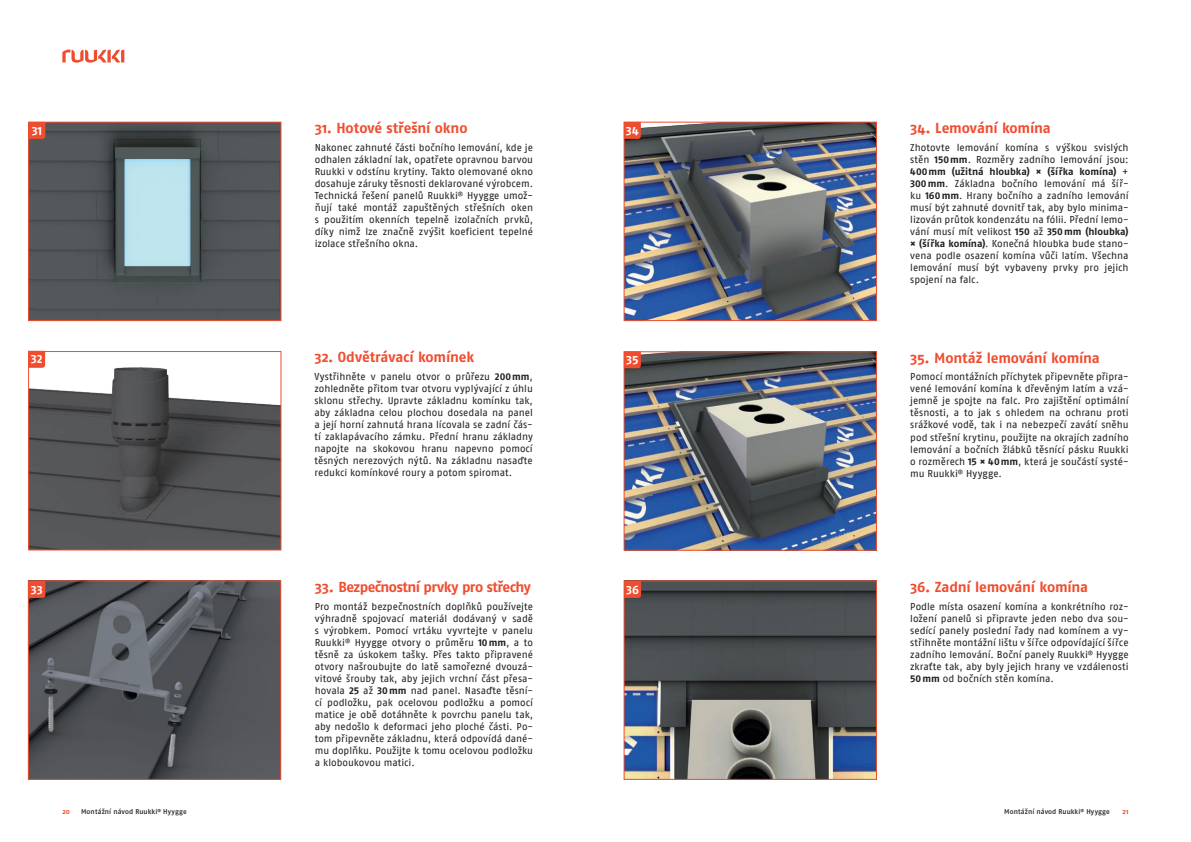
<style>
.page{position:relative;width:1191px;height:842px;background:#fff}
.page>*{position:absolute;margin:0;border:0;box-sizing:border-box;transform-origin:0 0}
.t1{font:700 14.5px "Fago Pro";letter-spacing:-.015em;color:#ef4d2f}
.t2{font:700 14.5px "Fago Pro";letter-spacing:-.035em;color:#ef4d2f}
.t3{font:700 12px "Fago Pro";color:#fff}
.t4{font:10px/12px "Fago Pro";color:#231f20;text-align:justify}
.t5{font:500 7px "Fago Pro";letter-spacing:.015em;color:#231f20}
.t6{font:700 7px "Fago Pro";color:#ef4d2f}
.s1{font-weight:700}
</style>
<div class="page">
<img style="left:30px;top:353px;width:249px;height:195px">
<div style="left:28px;top:351px;width:253px;height:199px;border:1px solid #ef4d2f"></div>
<img style="left:30px;top:124px;width:249px;height:195px">
<div style="left:28px;top:122px;width:253px;height:199px;border:1px solid #ef4d2f"></div>
<img style="left:626px;top:124px;width:248px;height:195px">
<div style="left:624px;top:122px;width:252px;height:199px;border:1px solid #ef4d2f"></div>
<img style="left:30px;top:583px;width:249px;height:195px">
<div style="left:28px;top:581px;width:253px;height:199px;border:1px solid #ef4d2f"></div>
<img style="left:626px;top:583px;width:248px;height:195px">
<div style="left:624px;top:581px;width:252px;height:199px;border:1px solid #ef4d2f"></div>
<img style="left:626px;top:353px;width:248px;height:195px">
<div style="left:624px;top:351px;width:252px;height:199px;border:1px solid #ef4d2f"></div>
<svg style="left:62px;top:50px;width:62px;height:13px"></svg>
<svg style="left:28px;top:122px;width:17px;height:17px"></svg>
<svg style="left:624px;top:122px;width:17px;height:17px"></svg>
<svg style="left:28px;top:351px;width:17px;height:17px"></svg>
<svg style="left:28px;top:581px;width:17px;height:17px"></svg>
<svg style="left:624px;top:581px;width:17px;height:17px"></svg>
<svg style="left:624px;top:351px;width:17px;height:17px"></svg>
<h1 class="t1" style="left:315px;top:120px;width:154px">31. Hotové střešní okno</h1>
<p class="t4" style="left:315px;top:142px;width:220px">Nakonec zahnuté části bočního lemování, kde je odhalen základní lak, opatřete opravnou barvou Ruukki v odstínu krytiny. Takto olemované okno dosahuje záruky těsnosti deklarované výrobcem.<br>Technická řešení panelů Ruukki<sup>®</sup> Hyygge umož&shy;ňují také montáž zapuštěných střešních oken s použitím okenních tepelně izolačních prvků, díky nimž lze značně zvýšit koeficient tepelné izolace střešního okna.</p>
<p class="t3" style="left:32px;top:123px;width:12px">31</p>
<p class="t3" style="left:626px;top:123px;width:14px">34</p>
<h1 class="t1" style="left:910px;top:120px;width:142px">34. Lemování komína</h1>
<p class="t4" style="left:910px;top:142px;width:220px">Zhotovte lemování komína s výškou svislých stěn <span class="s1">150mm</span>. Rozměry zadního lemování jsou:<br><span class="s1">400mm (užitná hloubka) × (šířka komína)</span> + <span class="s1">300mm</span>. Základna bočního lemování má šíř&shy;ku <span class="s1">160mm</span>. Hrany bočního a zadního lemování musí být zahnuté dovnitř tak, aby bylo minima&shy;lizován průtok kondenzátu na fólii. Přední lemo&shy;vání musí mít velikost <span class="s1">150</span> až <span class="s1">350mm (hloubka) × (šířka komína)</span>. Konečná hloubka bude stano&shy;vena podle osazení komína vůči latím. Všechna lemování musí být vybaveny prvky pro jejich spojení na falc.</p>
<p class="t3" style="left:31px;top:352px;width:13px">32</p>
<h1 class="t1" style="left:314px;top:348px;width:161px">32. Odvětrávací komínek</h1>
<p class="t4" style="left:314px;top:370px;width:220px">Vystřihněte v panelu otvor o průřezu <span class="s1">200mm</span>, zohledněte přitom tvar otvoru vyplývající z úhlu sklonu střechy. Upravte základnu komínku tak, aby základna celou plochou dosedala na panel a její horní zahnutá hrana lícovala se zadní čás&shy;tí zaklapávacího zámku. Přední hranu základny napojte na skokovou hranu napevno pomocí těsných nerezových nýtů. Na základnu nasaďte redukci komínkové roury a potom spiromat.</p>
<p class="t3" style="left:626px;top:353px;width:14px">35</p>
<h1 class="t1" style="left:910px;top:349px;width:191px">35. Montáž lemování komína</h1>
<p class="t4" style="left:910px;top:371px;width:220px">Pomocí montážních příchytek připevněte připra&shy;vené lemování komína k dřevěným latím a vzá&shy;jemně je spojte na falc. Pro zajištění optimální těsnosti, a to jak s ohledem na ochranu proti srážkové vodě, tak i na nebezpečí zavátí sněhu pod střešní krytinu, použijte na okrajích zadního lemování a bočních žlábků těsnící pásku Ruukki o rozměrech <span class="s1">15 × 40mm</span>, která je součástí systé&shy;mu Ruukki<sup>®</sup> Hyygge.</p>
<p class="t3" style="left:31px;top:582px;width:13px">33</p>
<h1 class="t1" style="left:910px;top:579px;width:179px">36. Zadní lemování komína</h1>
<p class="t4" style="left:910px;top:601px;width:220px">Podle místa osazení komína a konkrétního roz&shy;ložení panelů si připravte jeden nebo dva sou&shy;sedící panely poslední řady nad komínem a vy&shy;střihněte montážní lištu v šířce odpovídající šířce zadního lemování. Boční panely Ruukki<sup>®</sup> Hyygge zkraťte tak, aby byly jejich hrany ve vzdálenosti <span class="s1">50mm</span> od bočních stěn komína.</p>
<h1 class="t2" style="left:315px;top:579px;width:217px">33. Bezpečnostní prvky pro střechy</h1>
<p class="t4" style="left:315px;top:601px;width:220px">Pro montáž bezpečnostních doplňků používejte výhradně spojovací materiál dodávaný v sadě s výrobkem. Pomocí vrtáku vyvrtejte v panelu Ruukki<sup>®</sup> Hyygge otvory o průměru <span class="s1">10mm</span>, a to těsně za úskokem tašky. Přes takto připravené otvory našroubujte do latě samořezné dvouzá&shy;vitové šrouby tak, aby jejich vrchní část přesa&shy;hovala <span class="s1">25</span> až <span class="s1">30mm</span> nad panel. Nasaďte těsní&shy;cí podložku, pak ocelovou podložku a pomocí matice je obě dotáhněte k povrchu panelu tak, aby nedošlo k deformaci jeho ploché části. Po&shy;tom připevněte základnu, která odpovídá dané&shy;mu doplňku. Použijte k tomu ocelovou podložku a kloboukovou matici.</p>
<p class="t3" style="left:626px;top:582px;width:14px">36</p>
<p class="t5" style="left:81px;top:807px;width:107px">Montážní návod Ruukki<sup>®</sup> Hyygge</p>
<p class="t5" style="left:1004px;top:807px;width:107px">Montážní návod Ruukki<sup>®</sup> Hyygge</p>
<p class="t6" style="left:62px;top:807px;width:9px">20</p>
<p class="t6" style="left:1122px;top:807px;width:8px">21</p>
</div>
